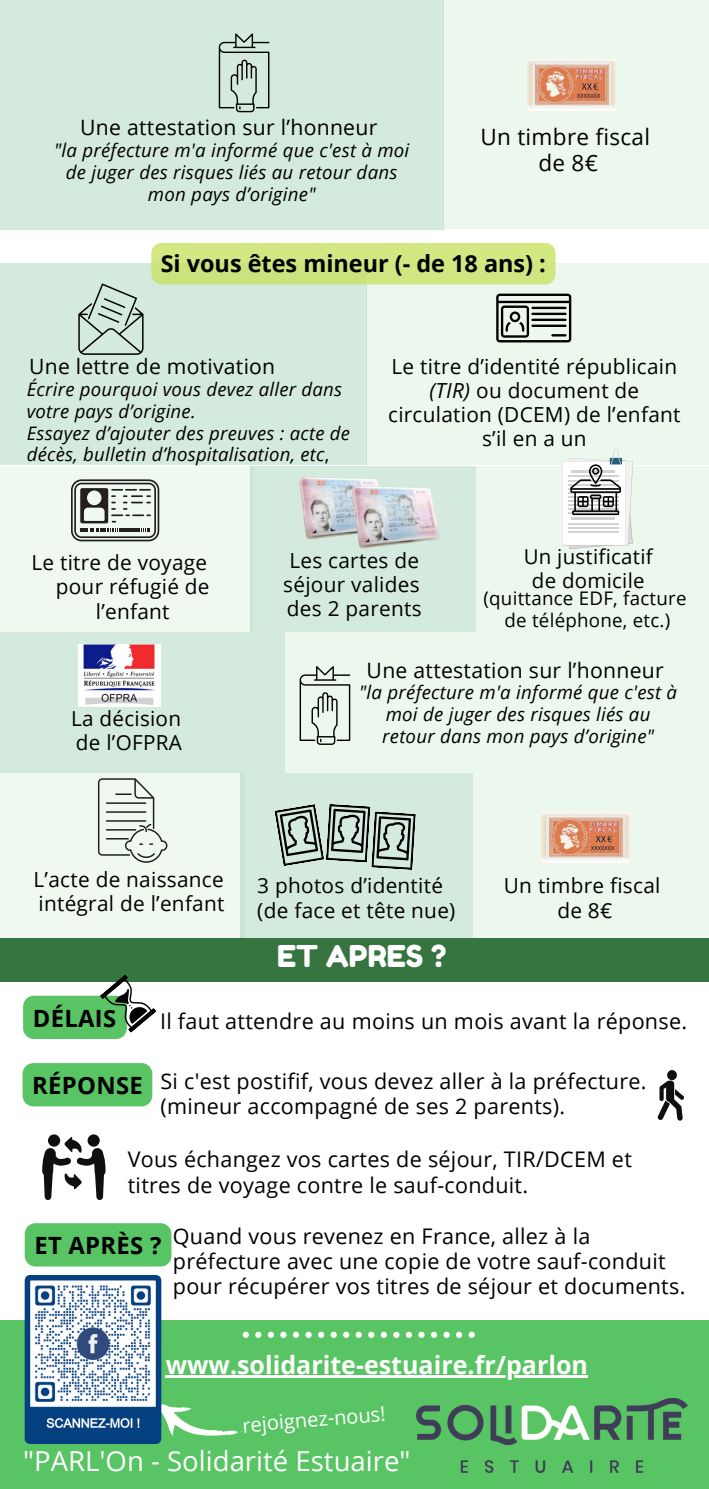
<style>
.page{position:relative;width:709px;height:1489px;background:#fff}
.page>*{position:absolute;margin:0;border:0;box-sizing:border-box;transform-origin:0 0}
.t1{font:30px "Fredoka One";color:#fff}
.t2{font:27.5px "Open Sans";color:#fff}
.t3{font:700 25px "Open Sans";color:#fff}
.t4{font:700 23.75px "Open Sans";letter-spacing:.015em;color:#000}
.t5{font:700 23.5px "Open Sans";color:#000}
.t6{font:22.5px "Open Sans";letter-spacing:.015em;color:#000}
.t7{font:21.5px/25.2px "Open Sans";letter-spacing:.015em;color:#000}
.t8{font:21.25px "Open Sans";letter-spacing:.015em;color:#000}
.t9{font:21px "Open Sans";letter-spacing:.015em;color:#000}
.t10{font:20.75px/24.2px "Open Sans";letter-spacing:.015em;color:#000;text-align:center}
.t11{font:20.5px "Open Sans";letter-spacing:.015em;color:#000}
.t12{font:20px "Open Sans";color:#fff}
.t13{font:italic 18.75px/21.8px "Open Sans";letter-spacing:.015em;color:#000;text-align:center}
.t14{font:18.75px "Open Sans";letter-spacing:.015em;color:#000}
.t15{font:italic 18.5px/21.8px "Open Sans";letter-spacing:.015em;color:#000}
.s1{font-style:normal}
.s2{font-style:italic}
</style>
<div class="page">
<div style="left:0;top:1320px;width:709px;height:169px;background:#58c463"></div>
<svg style="left:243px;top:1331px;width:232px;height:7px"></svg>
<img style="left:416px;top:1399px;width:271px;height:73px">
<svg style="left:177px;top:1407px;width:66px;height:29px"></svg>
<img style="left:24px;top:1276px;width:153px;height:167px">
<div style="left:0;top:0;width:443px;height:229px;background:#d5eade"></div>
<div style="left:443px;top:0;width:266px;height:229px;background:#ecf8ed"></div>
<div style="left:0;top:773px;width:244px;height:165px;background:#eff9f0"></div>
<div style="left:473px;top:773px;width:236px;height:165px;background:#ecf8ed"></div>
<div style="left:240px;top:773px;width:233px;height:165px;background:#d5eade"></div>
<div style="left:0;top:938px;width:709px;height:43px;background:#367440"></div>
<svg style="left:23px;top:974px;width:134px;height:65px"></svg>
<svg style="left:658px;top:1070px;width:26px;height:50px"></svg>
<div style="left:0;top:264px;width:366px;height:201px;background:#d5eade"></div>
<div style="left:476px;top:466px;width:233px;height:165px;background:#ecf8ed"></div>
<div style="left:0;top:466px;width:253px;height:165px;background:#eff9f0"></div>
<div style="left:250px;top:466px;width:226px;height:165px;background:#d5eade"></div>
<div style="left:366px;top:264px;width:343px;height:201px;background:#ecf8ed"></div>
<img style="left:527px;top:60px;width:89px;height:51px">
<svg style="left:78px;top:283px;width:66px;height:72px"></svg>
<svg style="left:71px;top:479px;width:88px;height:62px"></svg>
<svg style="left:562px;top:449px;width:71px;height:100px"></svg>
<img style="left:299px;top:477px;width:79px;height:63px">
<div style="left:0;top:632px;width:285px;height:141px;background:#d5eade"></div>
<div style="left:285px;top:632px;width:424px;height:141px;background:#ecf8ed"></div>
<svg style="left:98px;top:778px;width:69px;height:85px"></svg>
<svg style="left:274px;top:804px;width:142px;height:66px"></svg>
<img style="left:541px;top:812px;width:89px;height:51px">
<img style="left:78px;top:645px;width:83px;height:62px">
<svg style="left:300px;top:666px;width:50px;height:79px"></svg>
<svg style="left:219px;top:33px;width:50px;height:79px"></svg>
<img style="left:345px;top:484px;width:95px;height:65px">
<svg style="left:48px;top:1134px;width:12px;height:12px"></svg>
<svg style="left:88px;top:1134px;width:12px;height:12px"></svg>
<svg style="left:42px;top:1137px;width:64px;height:63px"></svg>
<svg style="left:496px;top:294px;width:75px;height:48px"></svg>
<hr style="left:166px;top:1375px;width:422px;height:2px;background:#fff">
<div style="left:23px;top:1063px;width:129px;height:43px;background:#58c463"></div>
<div style="left:25px;top:1223px;width:146px;height:43px;background:#58c463"></div>
<div style="left:151px;top:243px;width:404px;height:41px;background:#d0e680"></div>
<p class="t8" style="left:80px;top:112px;width:299px">Une attestation sur l’honneur</p>
<p class="t13" style="left:54px;top:139px;width:357px">"la préfecture m'a informé que c'est à moi de juger des risques liés au retour dans mon pays d’origine"</p>
<p class="t6" style="left:480px;top:121px;width:171px">Un timbre fiscal</p>
<p class="t6" style="left:538px;top:147px;width:61px">de 8€</p>
<p class="t5" style="left:161px;top:247px;width:387px">Si vous êtes mineur (- de 18 ans) :</p>
<p class="t9" style="left:29px;top:351px;width:248px">Une lettre de motivation</p>
<p class="t15" style="left:27px;top:378px;width:317px">Écrire pourquoi vous devez aller dans votre pays d’origine.</p>
<p class="t15" style="left:27px;top:421px;width:325px">Essayez d’ajouter des preuves : acte de décès, bulletin d’hospitalisation, etc<span class="s1">,</span></p>
<p class="t10" style="left:388px;top:353px;width:294px">Le titre d’identité républicain <span class="s2">(TIR)</span> ou document de circulation (DCEM) de l’enfant s’il en a un</p>
<p class="t10" style="left:31px;top:550px;width:177px">Le titre de voyage</p>
<p class="t10" style="left:56px;top:574px;width:155px">pour réfugié de l’enfant</p>
<p class="t10" style="left:71px;top:706px;width:111px">La décision</p>
<p class="t10" style="left:76px;top:730px;width:107px">de l’OFPRA</p>
<p class="t10" style="left:283px;top:548px;width:138px;text-align:left">Les cartes de séjour valides</p>
<p class="t10" style="left:287px;top:596px;width:136px">des 2 parents</p>
<p class="t11" style="left:524px;top:542px;width:131px">Un justificatif</p>
<p class="t11" style="left:532px;top:566px;width:114px">de domicile</p>
<p class="t14" style="left:483px;top:585px;width:205px">(quittance EDF, facture</p>
<p class="t14" style="left:504px;top:607px;width:167px">de téléphone, etc.)</p>
<p class="t8" style="left:367px;top:655px;width:299px">Une attestation sur l’honneur</p>
<p class="t13" style="left:359px;top:681px;width:319px">"la préfecture m'a informé que c'est à moi de juger des risques liés au retour dans mon pays d’origine"</p>
<p class="t10" style="left:34px;top:867px;width:192px">L’acte de naissance</p>
<p class="t10" style="left:39px;top:891px;width:187px">intégral de l’enfant</p>
<p class="t10" style="left:257px;top:873px;width:187px">3 photos d’identité</p>
<p class="t10" style="left:257px;top:897px;width:200px">(de face et tête nue)</p>
<p class="t1" style="left:277px;top:937px;width:171px">ET APRES ?</p>
<p class="t10" style="left:504px;top:873px;width:158px">Un timbre fiscal</p>
<p class="t10" style="left:557px;top:897px;width:57px">de 8€</p>
<p class="t4" style="left:33px;top:1001px;width:85px">DÉLAIS</p>
<p class="t4" style="left:32px;top:1069px;width:112px">RÉPONSE</p>
<p class="t7" style="left:160px;top:1008px;width:528px">Il faut attendre au moins un mois avant la réponse.</p>
<p class="t7" style="left:160px;top:1068px;width:487px">Si c'est postifif, vous devez aller à la préfecture.</p>
<p class="t7" style="left:160px;top:1093px;width:406px">(mineur accompagné de ses 2 parents).</p>
<p class="t7" style="left:128px;top:1146px;width:506px">Vous échangez vos cartes de séjour, TIR/DCEM et titres de voyage contre le sauf-conduit.</p>
<p class="t7" style="left:173px;top:1223px;width:514px">Quand vous revenez en France, allez à la préfecture avec une copie de votre sauf-conduit pour récupérer vos titres de séjour et documents.</p>
<p class="t4" style="left:34px;top:1229px;width:128px">ET APRÈS ?</p>
<p class="t3" style="left:166px;top:1347px;width:424px">www.solidarite-estuaire.fr/parlon</p>
<p class="t12" style="left:241px;top:1411px;width:145px;rotate:-5deg">rejoignez-nous!</p>
<p class="t2" style="left:23px;top:1442px;width:389px">"PARL'On - Solidarité Estuaire"</p>
</div>
